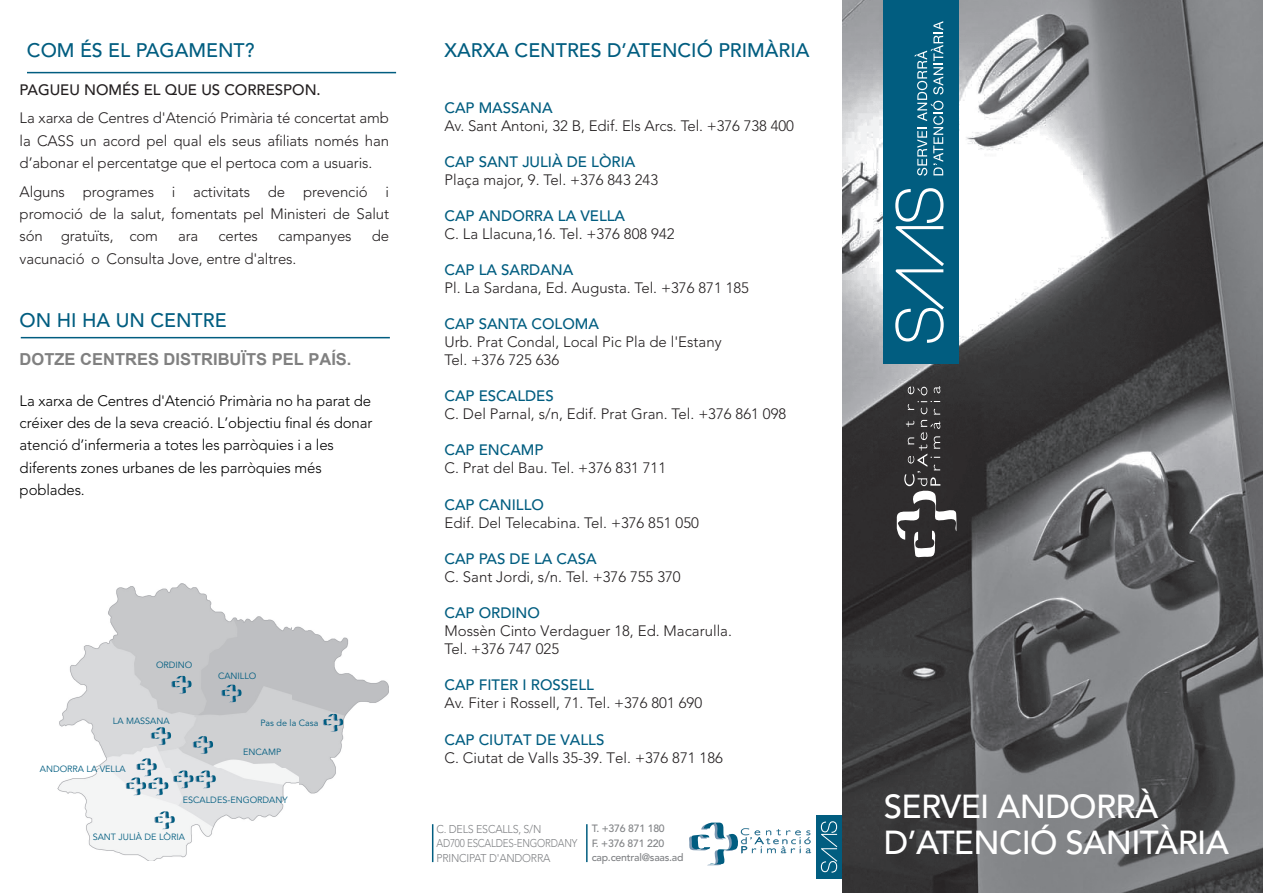
<style>
.page{position:relative;width:1263px;height:893px;background:#fff}
.page>*{position:absolute;margin:0;border:0;box-sizing:border-box;transform-origin:0 0}
.t1{font:500 33px/36px "Avenir LT Std";letter-spacing:-.02em;color:#fff}
.t2{font:500 19.5px "Avenir LT Std";color:#015d80}
.t3{font:700 16.5px "Arial";color:#808080}
.t4{font:300 15px/22.5px "Avenir LT Std";color:#231f20;text-align:justify}
.t5{font:300 15px/22.4px "Avenir LT Std";letter-spacing:-.01em;color:#000}
.t6{font:500 15px "Avenir LT Std";color:#015d80}
.t7{font:500 15px "Avenir LT Std";color:#231f20}
.t8{font:500 15px "Avenir LT Std";color:#005d81}
.t9{font:300 11.25px/14.2px "Avenir LT Std";letter-spacing:-.02em;color:#808285;scale:.95 1}
.t10{font:500 10.5px/14.2px "Avenir LT Std";letter-spacing:-.02em;color:#808285}
.t11{font:9px "Avenir LT Std";color:#015d80}
</style>
<div class="page">
<img style="left:59px;top:584px;width:234px;height:183px">
<img style="left:293px;top:626px;width:96px;height:168px">
<img style="left:57px;top:769px;width:241px;height:91px">
<img style="left:842px;top:0;width:421px;height:893px">
<svg style="left:171px;top:676px;width:21px;height:18px"></svg>
<svg style="left:221px;top:685px;width:21px;height:17px"></svg>
<svg style="left:125px;top:727px;width:91px;height:68px"></svg>
<svg style="left:154px;top:811px;width:21px;height:18px"></svg>
<svg style="left:322px;top:714px;width:22px;height:18px"></svg>
<div style="left:816px;top:815px;width:26px;height:64px;background:#015d80"></div>
<svg style="left:821px;top:821px;width:16px;height:52px"></svg>
<div style="left:883px;top:0;width:75px;height:364px;background:#015d80"></div>
<svg style="left:895px;top:188px;width:49px;height:155px"></svg>
<svg style="left:915px;top:21px;width:28px;height:155px"></svg>
<hr style="left:27px;top:72px;width:369px;height:1px;background:#015d80">
<hr style="left:21px;top:337px;width:369px;height:1px;background:#015d80">
<svg style="left:689px;top:822px;width:122px;height:43px"></svg>
<hr style="left:586px;top:824px;width:2px;height:38px;background:#015d80">
<hr style="left:432px;top:824px;width:1px;height:38px;background:#015d80">
<svg style="left:908px;top:387px;width:19px;height:8px"></svg>
<svg style="left:896px;top:401px;width:61px;height:157px"></svg>
<svg style="left:934px;top:386px;width:6px;height:7px"></svg>
<h2 class="t2" style="left:27px;top:39px;width:229px">COM ÉS EL PAGAMENT?</h2>
<p class="t7" style="left:20px;top:81px;width:303px">PAGUEU NOMÉS EL QUE US CORRESPON.</p>
<p class="t4" style="left:20px;top:107px;width:371px">La xarxa de Centres d'Atenció Primària té concertat amb la CASS un acord pel qual els seus afiliats només han d’abonar el percentatge que el pertoca com a usuaris.</p>
<p class="t4" style="left:20px;top:180px;width:371px">Alguns programes i activitats de prevenció i promoció de la salut, fomentats pel Ministeri de Salut són gratuïts, com</p>
<p class="t4" style="left:178px;top:225px;width:22px">ara</p>
<p class="t4" style="left:218px;top:225px;width:41px">certes</p>
<p class="t4" style="left:278px;top:225px;width:75px">campanyes</p>
<p class="t4" style="left:372px;top:225px;width:19px">de</p>
<p class="t4" style="left:20px;top:247px;width:278px">vacunació o Consulta Jove, entre d'altres.</p>
<h2 class="t2" style="left:20px;top:309px;width:208px">ON HI HA UN CENTRE</h2>
<p class="t3" style="left:20px;top:348px;width:333px">DOTZE CENTRES DISTRIBUÏTS PEL PAÍS.</p>
<p class="t5" style="left:20px;top:389px;width:354px">La xarxa de Centres d'Atenció Primària no ha parat de créixer des de la seva creació. L’objectiu final és donar atenció d’infermeria a totes les parròquies i a les diferents zones urbanes de les parròquies més poblades.</p>
<p class="t11" style="left:156px;top:660px;width:38px">ORDINO</p>
<p class="t11" style="left:113px;top:716px;width:58px">LA MASSANA</p>
<p class="t11" style="left:40px;top:764px;width:87px">ANDORRA LA VELLA</p>
<p class="t11" style="left:218px;top:671px;width:40px">CANILLO</p>
<p class="t11" style="left:260px;top:717px;width:60px">Pas de la Casa</p>
<p class="t11" style="left:243px;top:747px;width:40px">ENCAMP</p>
<p class="t11" style="left:183px;top:794px;width:106px">ESCALDES-ENGORDANY</p>
<p class="t11" style="left:93px;top:831px;width:94px">SANT JULIÀ DE LÒRIA</p>
<h2 class="t2" style="left:445px;top:39px;width:367px">XARXA CENTRES D’ATENCIÓ PRIMÀRIA</h2>
<p class="t6" style="left:444px;top:99px;width:110px">CAP MASSANA</p>
<p class="t4" style="left:444px;top:114px;width:351px">Av. Sant Antoni, 32 B, Edif. Els Arcs. Tel. +376 738 400</p>
<p class="t6" style="left:444px;top:153px;width:192px">CAP SANT JULIÀ DE LÒRIA</p>
<p class="t4" style="left:444px;top:168px;width:215px">Plaça major, 9. Tel. +376 843 243</p>
<p class="t6" style="left:444px;top:207px;width:182px">CAP ANDORRA LA VELLA</p>
<p class="t4" style="left:444px;top:222px;width:232px">C. La Llacuna,16. Tel. +376 808 942</p>
<p class="t6" style="left:444px;top:261px;width:130px">CAP LA SARDANA</p>
<p class="t4" style="left:444px;top:277px;width:306px">Pl. La Sardana, Ed. Augusta. Tel. +376 871 185</p>
<p class="t6" style="left:444px;top:315px;width:156px">CAP SANTA COLOMA</p>
<p class="t4" style="left:444px;top:333px;width:279px;line-height:18px">Urb. Prat Condal, Local Pic Pla de l'Estany<br>Tel. +376 725 636</p>
<p class="t6" style="left:444px;top:387px;width:111px">CAP ESCALDES</p>
<p class="t4" style="left:444px;top:403px;width:343px">C. Del Parnal, s/n, Edif. Prat Gran. Tel. +376 861 098</p>
<p class="t6" style="left:444px;top:442px;width:100px">CAP ENCAMP</p>
<p class="t4" style="left:444px;top:457px;width:223px">C. Prat del Bau. Tel. +376 831 711</p>
<p class="t6" style="left:444px;top:496px;width:101px">CAP CANILLO</p>
<p class="t4" style="left:444px;top:511px;width:256px">Edif. Del Telecabina. Tel. +376 851 050</p>
<p class="t6" style="left:444px;top:550px;width:154px">CAP PAS DE LA CASA</p>
<p class="t4" style="left:444px;top:565px;width:238px">C. Sant Jordi, s/n. Tel. +376 755 370</p>
<p class="t6" style="left:444px;top:604px;width:97px">CAP ORDINO</p>
<p class="t4" style="left:444px;top:622px;width:289px;line-height:18px">Mossèn Cinto Verdaguer 18, Ed. Macarulla.<br>Tel. +376 747 025</p>
<p class="t6" style="left:444px;top:676px;width:151px">CAP FITER I ROSSELL</p>
<p class="t4" style="left:444px;top:692px;width:259px">Av. Fiter i Rossell, 71. Tel. +376 801 690</p>
<p class="t8" style="left:444px;top:731px;width:161px">CAP CIUTAT DE VALLS</p>
<p class="t4" style="left:444px;top:746px;width:280px">C. Ciutat de Valls 35-39. Tel. +376 871 186</p>
<p class="t9" style="left:436px;top:822px;width:150px">C. DELS ESCALLS, S/N<br>AD700 ESCALDES-ENGORDANY<br>PRINCIPAT D'ANDORRA</p>
<p class="t10" style="left:592px;top:822px;width:93px">T. +376 871 180<br>F. +376 871 220 cap.central@saas.ad</p>
<h1 class="t1" style="left:884px;top:789px;width:347px">SERVEI ANDORRÀ<br>D’ATENCIÓ SANITÀRIA</h1>
</div>
